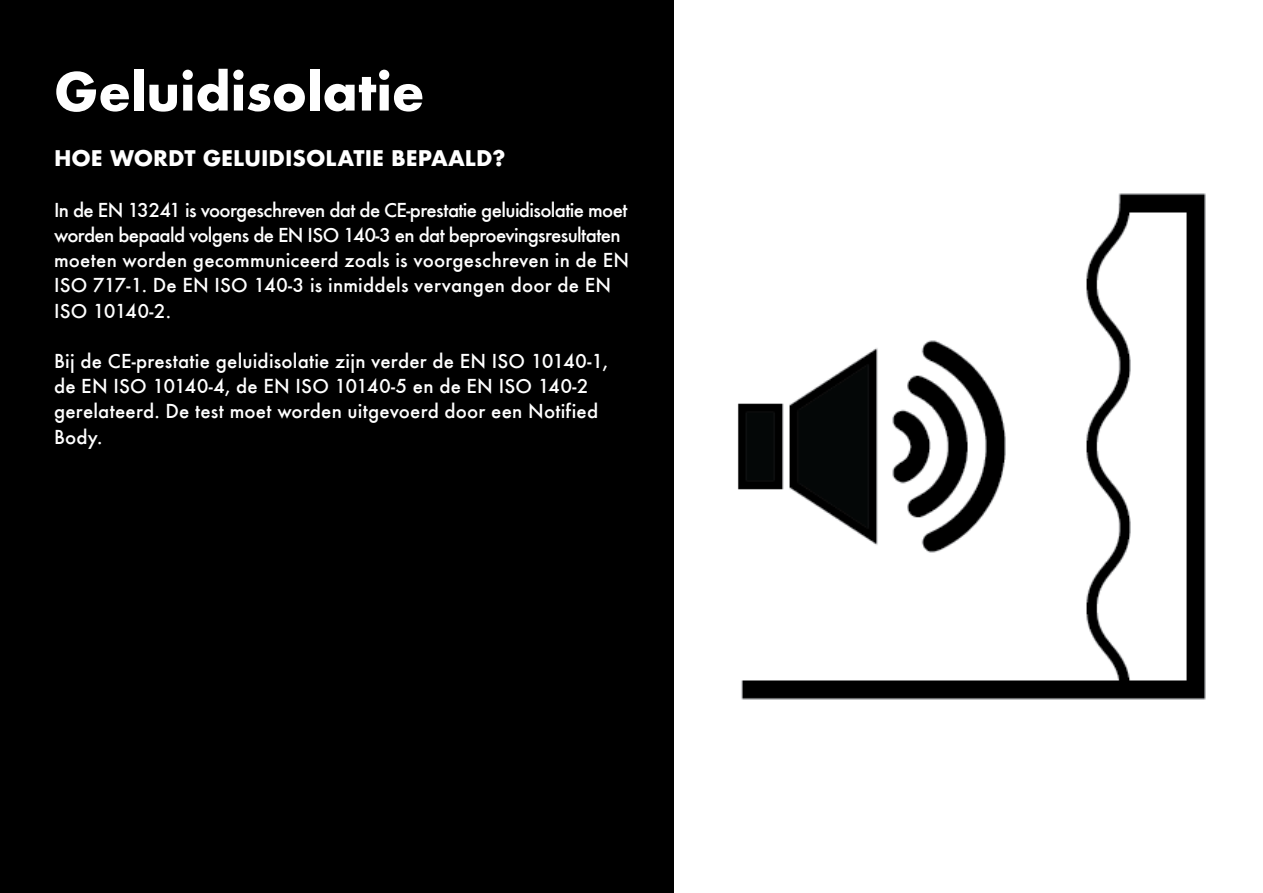
<style>
.page{position:relative;width:1263px;height:893px;background:#000}
.page>*{position:absolute;margin:0;border:0;box-sizing:border-box;transform-origin:0 0}
.t1{font:700 57px "Futura";color:#fff}
.t2{font:500 21px/25.2px "Futura T";letter-spacing:-.03em;color:#fff}
.t3{font:500 21px/25.2px "Futura T";letter-spacing:.01em;color:#fff}
.t4{font:700 21px "Futura";color:#fff}
</style>
<div class="page">
<img style="left:675px;top:6px;width:588px;height:881px">
<h1 class="t1" style="left:54px;top:56px;width:372px">Geluidisolatie</h1>
<p class="t4" style="left:54px;top:143px;width:453px">HOE WORDT GELUIDISOLATIE BEPAALD?</p>
<p class="t2" style="left:54px;top:197px;width:577px">In de EN 13241 is voorgeschreven dat de CE-prestatie geluidisolatie moet worden bepaald volgens de EN ISO 140-3 en dat beproevingsresultaten moeten worden gecommuniceerd zoals is voorgeschreven in de EN ISO 717-1. De EN ISO 140-3 is inmiddels vervangen door de EN ISO 10140-2.</p>
<p class="t3" style="left:54px;top:348px;width:556px">Bij de CE-prestatie geluidisolatie zijn verder de EN ISO 10140-1, de EN ISO 10140-4, de EN ISO 10140-5 en de EN ISO 140-2 gerelateerd. De test moet worden uitgevoerd door een Notified Body.</p>
</div>
